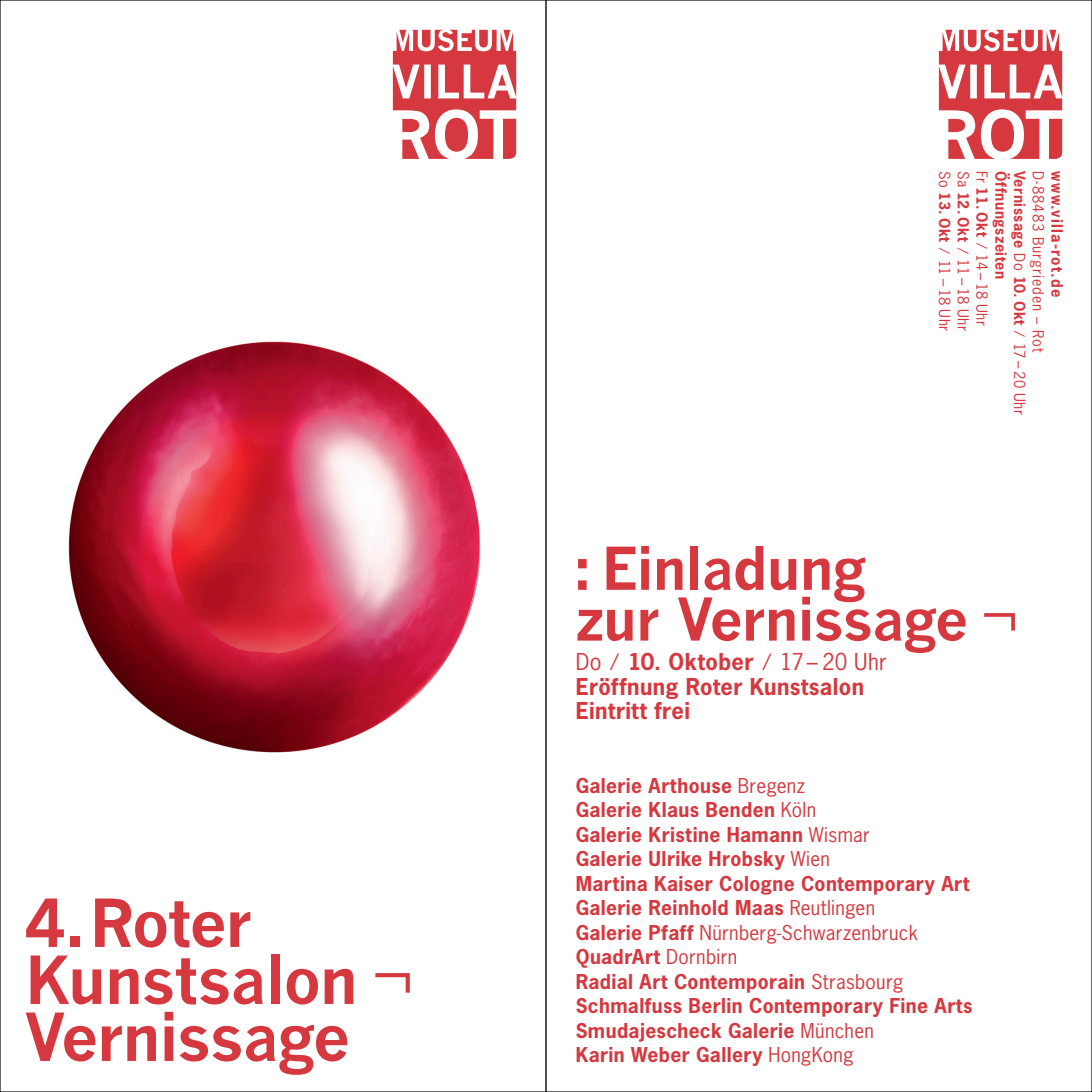
<style>
.page{position:relative;width:1092px;height:1092px;background:#fff}
.page>*{position:absolute;margin:0;border:0;box-sizing:border-box;transform-origin:0 0}
.t1{font:700 64.75px/57.1px "News Gothic";letter-spacing:-.025em;color:#d5383e}
.t2{font:700 57.75px/50.8px "News Gothic";letter-spacing:-.03em;color:#d5383e}
.t3{font:700 21.88px/24.5px "News Gothic";letter-spacing:.015em;color:#d5383e}
.t4{font:700 19.25px/24.5px "News Gothic";letter-spacing:.02em;color:#d5383e}
.t5{font:700 14.7px "News Gothic";letter-spacing:.085em;color:#d5383e}
.t6{font:14.35px/18.7px "News Gothic";letter-spacing:.045em;color:#d5383e}
.t7{font:700 14.35px "News Gothic";letter-spacing:.035em;color:#d5383e}
.t8{font:14.35px "News Gothic";letter-spacing:.065em;color:#d5383e}
.s1{font-weight:400}
.s2{font-weight:700}
.s3{font-style:inherit}
</style>
<div class="page">
<img style="left:68px;top:341px;width:413px;height:412px">
<svg style="left:393px;top:30px;width:123px;height:129px"></svg>
<svg style="left:938px;top:30px;width:124px;height:129px"></svg>
<h1 class="t1" style="left:25px;top:893px;width:391px">4.Roter<br>Kunstsalon <span class="s1">¬<br></span>Vernissage</h1>
<p class="t7" style="left:1028px;top:171px;width:246px;rotate:90deg">Vernissage <span class="s1">Do</span> 10. Okt <span class="s1">/</span> <span class="s1">17 – 20 Uhr</span></p>
<p class="t8" style="left:1047px;top:171px;width:183px;rotate:90deg">D-88483 Burgrieden – Rot</p>
<p class="t5" style="left:1066px;top:171px;width:128px;rotate:90deg">www.villa-rot.de</p>
<p class="t6" style="left:991px;top:171px;width:157px;rotate:90deg">Fr <span class="s2">11. Okt</span> <span class="s3">/</span> 14 – 18 Uhr</p>
<p class="t7" style="left:1010px;top:171px;width:110px;rotate:90deg">Öffnungszeiten</p>
<p class="t6" style="left:972px;top:171px;width:162px;rotate:90deg">Sa <span class="s2">12. Okt</span> <span class="s3">/</span> 11 – 18 Uhr<br>So <span class="s2">13. Okt</span> <span class="s3">/</span> 11 – 18 Uhr</p>
<h2 class="t2" style="left:572px;top:542px;width:448px">: Einladung<br>zur Vernissage <span class="s1">¬</span></h2>
<p class="t3" style="left:575px;top:649px;width:312px"><span class="s1">Do</span> <span class="s1">/</span> 10. Oktober <span class="s1">/</span> <span class="s1">17 – 20 Uhr<br></span>Eröffnung Roter Kunstsalon<br>Eintritt frei</p>
<p class="t4" style="left:575px;top:772px;width:398px">Galerie Arthouse <span class="s1">Bregenz<br></span>Galerie Klaus Benden <span class="s1">Köln<br></span>Galerie Kristine Hamann <span class="s1">Wismar<br></span>Galerie Ulrike Hrobsky <span class="s1">Wien<br></span>Martina Kaiser Cologne Contemporary Art<br>Galerie Reinhold Maas <span class="s1">Reutlingen<br></span>Galerie Pfaff <span class="s1">Nürnberg-Schwarzenbruck<br></span>QuadrArt <span class="s1">Dornbirn<br></span>Radial Art Contemporain <span class="s1">Strasbourg<br></span>Schmalfuss Berlin Contemporary Fine Arts<br>Smudajescheck Galerie <span class="s1">München<br></span>Karin Weber Gallery <span class="s1">HongKong</span></p>
</div>
